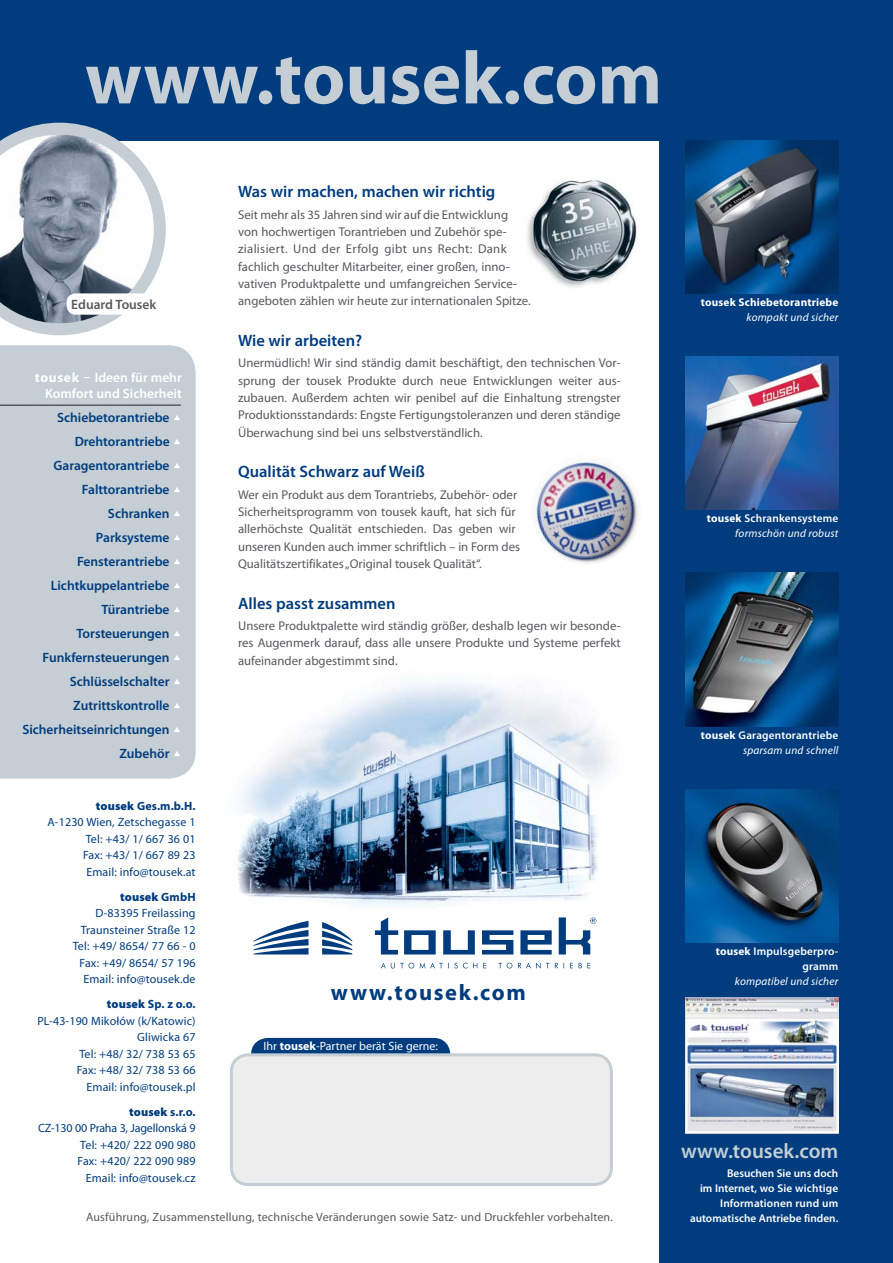
<style>
.page{position:relative;width:893px;height:1263px;background:#fff}
.page>*{position:absolute;margin:0;border:0;box-sizing:border-box;transform-origin:0 0}
.t1{font:700 75px "Myriad Pro";color:#c4ced4}
.t2{font:700 22.5px "Myriad Pro";letter-spacing:.075em;color:#003c7e}
.t3{font:600 21px "Myriad Pro";color:#c4ced4}
.t4{font:600 16.5px "Myriad Pro";color:#003c7e}
.t5{font:600 13.5px/24px "Myriad Pro";color:#003c7e;text-align:right}
.t6{font:600 13.5px/16.2px "Myriad Pro";color:#fff;text-align:right}
.t7{font:600 13.5px "Myriad Pro";color:#58595b}
.t8{font:12.75px/17.2px "Myriad Pro";color:#58595b}
.t9{font:12px/16.5px "Myriad Pro";letter-spacing:.01em;color:#003c7e;text-align:right}
.t10{font:12px "Myriad Pro";letter-spacing:.015em;color:#58595b}
.t11{font:12px "Myriad Pro";color:#fff}
.t12{font:600 11.25px/15px "Myriad Pro";letter-spacing:.01em;color:#fff;text-align:right}
.t13{font:italic 11.25px/15px "Myriad Pro";letter-spacing:.015em;color:#fff;text-align:right}
.t14{font:700 11.25px "Myriad Pro";letter-spacing:.015em;color:#fff}
.s1{font-weight:700}
.s2{font-weight:900}
.s3{font-weight:700;font-style:normal}
.s4{font-weight:600;font-style:normal}
.s5{font-weight:400;font-style:italic}
</style>
<div class="page">
<div style="left:0;top:0;width:893px;height:140px;background:#003c7e"></div>
<div style="left:659px;top:0;width:234px;height:1263px;background:#003c7e"></div>
<img style="left:685px;top:140px;width:153px;height:153px">
<img style="left:685px;top:573px;width:153px;height:153px">
<img style="left:685px;top:357px;width:153px;height:153px">
<img style="left:685px;top:789px;width:153px;height:153px">
<img style="left:685px;top:997px;width:153px;height:136px">
<div style="left:0;top:345px;width:196px;height:434px;background:#c4ced4"></div>
<hr style="left:0;top:405px;width:181px;height:1px;background:#231f20">
<svg style="left:0;top:123px;width:166px;height:212px"></svg>
<div style="left:67px;top:293px;width:96px;height:22px;background:#fff;border-radius:9px"></div>
<div style="left:251px;top:1038px;width:199px;height:40px;background:#003c7e;border-radius:17px"></div>
<img style="left:238px;top:682px;width:373px;height:238px">
<div style="left:231px;top:1055px;width:380px;height:129px;background:#ededee;border-radius:17px"></div>
<div style="left:230px;top:1053px;width:383px;height:133px;border:3px solid #c4ced4;border-radius:17px"></div>
<img style="left:531px;top:455px;width:110px;height:109px;border-radius:50%">
<img style="left:522px;top:171px;width:120px;height:120px;border-radius:50%">
<svg style="left:253px;top:921px;width:56px;height:33px"></svg>
<svg style="left:322px;top:922px;width:30px;height:32px"></svg>
<svg style="left:375px;top:917px;width:23px;height:37px"></svg>
<svg style="left:404px;top:930px;width:32px;height:24px"></svg>
<svg style="left:443px;top:930px;width:32px;height:24px"></svg>
<svg style="left:482px;top:930px;width:31px;height:24px"></svg>
<svg style="left:520px;top:930px;width:32px;height:24px"></svg>
<svg style="left:381px;top:963px;width:209px;height:5px"></svg>
<svg style="left:559px;top:917px;width:37px;height:37px"></svg>
<svg style="left:174px;top:415px;width:6px;height:5px"></svg>
<svg style="left:174px;top:439px;width:6px;height:5px"></svg>
<svg style="left:174px;top:463px;width:6px;height:5px"></svg>
<svg style="left:174px;top:487px;width:6px;height:5px"></svg>
<svg style="left:174px;top:511px;width:6px;height:5px"></svg>
<svg style="left:174px;top:535px;width:6px;height:5px"></svg>
<svg style="left:174px;top:559px;width:6px;height:5px"></svg>
<svg style="left:174px;top:583px;width:6px;height:5px"></svg>
<svg style="left:174px;top:607px;width:6px;height:5px"></svg>
<svg style="left:174px;top:631px;width:6px;height:5px"></svg>
<svg style="left:174px;top:655px;width:6px;height:5px"></svg>
<svg style="left:174px;top:679px;width:6px;height:5px"></svg>
<svg style="left:174px;top:703px;width:6px;height:5px"></svg>
<svg style="left:174px;top:727px;width:6px;height:5px"></svg>
<svg style="left:174px;top:751px;width:6px;height:5px"></svg>
<h1 class="t1" style="left:85px;top:50px;width:579px">www.tousek.com</h1>
<p class="t7" style="left:71px;top:299px;width:87px">Eduard Tousek</p>
<p class="t6" style="left:35px;top:371px;width:149px"><span class="s1">tousek</span> – Ideen für mehr<br>Komfort und Sicherheit</p>
<p class="t5" style="left:22px;top:407px;width:149px">Schiebetorantriebe<br>Drehtorantriebe<br>Garagentorantriebe<br>Falttorantriebe<br>Schranken<br>Parksysteme<br>Fensterantriebe<br>Lichtkuppelantriebe<br>Türantriebe<br>Torsteuerungen<br>Funkfernsteuerungen<br>Schlüsselschalter<br>Zutrittskontrolle<br>Sicherheitseinrichtungen<br>Zubehör</p>
<p class="t9" style="left:48px;top:798px;width:150px"><span class="s2">tousek</span> <span class="s1">Ges.m.b.H.<br></span>A-1230 Wien, Zetschegasse 1<br>Tel: +43/ 1/ 667 36 01<br>Fax: +43/ 1/ 667 89 23<br>Email: info@tousek.at</p>
<p class="t9" style="left:73px;top:889px;width:124px"><span class="s2">tousek</span> <span class="s1">GmbH<br></span>D-83395 Freilassing<br>Traunsteiner Straße 12<br>Tel: +49/ 8654/ 77 66 - 0<br>Fax: +49/ 8654/ 57 196<br>Email: info@tousek.de</p>
<p class="t9" style="left:37px;top:997px;width:160px"><span class="s2">tousek</span> <span class="s1">Sp. z o.o.<br></span>PL-43-190 Mikołów (k/Katowic)<br>Gliwicka 67<br>Tel: +48/ 32/ 738 53 65<br>Fax: +48/ 32/ 738 53 66<br>Email: info@tousek.pl</p>
<p class="t9" style="left:38px;top:1104px;width:159px"><span class="s2">tousek</span> <span class="s1">s.r.o.<br></span>CZ-130 00 Praha 3, Jagellonská 9<br>Tel: +420/ 222 090 980<br>Fax: +420/ 222 090 989<br>Email: info@tousek.cz</p>
<p class="t4" style="left:238px;top:186px;width:259px">Was wir machen, machen wir richtig</p>
<p class="t8" style="left:238px;top:207px;width:294px">Seit mehr als 35 Jahren sind wir auf die Entwicklung von hochwertigen Torantrieben und Zubehör spe&shy;zialisiert. Und der Erfolg gibt uns Recht: Dank fachlich geschulter Mitarbeiter, einer großen, inno&shy;vativen Produktpalette und umfangreichen Service&shy;angeboten zählen wir heute zur internationalen Spitze.</p>
<p class="t4" style="left:238px;top:334px;width:126px">Wie wir arbeiten?</p>
<p class="t8" style="left:238px;top:356px;width:384px;text-align:justify">Unermüdlich! Wir sind ständig damit beschäftigt, den technischen Vor&shy;sprung der tousek Produkte durch neue Entwicklungen weiter aus&shy;zubauen. Außerdem achten wir penibel auf die Einhaltung strengster Produktionsstandards: Engste Fertigungstoleranzen und deren ständige Überwachung sind bei uns selbstverständlich.</p>
<p class="t4" style="left:238px;top:465px;width:188px">Qualität Schwarz auf Weiß</p>
<p class="t8" style="left:238px;top:487px;width:283px">Wer ein Produkt aus dem Torantriebs, Zubehör- oder Sicherheitsprogramm von tousek kauft, hat sich für allerhöchste Qualität entschieden. Das geben wir unseren Kunden auch immer schriftlich – in Form des Qualitätszertifikates „Original tousek Qualität“.</p>
<p class="t4" style="left:238px;top:597px;width:159px">Alles passt zusammen</p>
<p class="t8" style="left:238px;top:618px;width:384px;text-align:justify">Unsere Produktpalette wird ständig größer, deshalb legen wir besonde&shy;res Augenmerk darauf, dass alle unsere Produkte und Systeme perfekt aufeinander abgestimmt sind.</p>
<h2 class="t2" style="left:331px;top:983px;width:197px">www.tousek.com</h2>
<p class="t11" style="left:263px;top:1041px;width:176px">Ihr <span class="s1">tousek</span>-Partner berät Sie gerne:</p>
<p class="t10" style="left:86px;top:1212px;width:528px">Ausführung, Zusammenstellung, technische Veränderungen sowie Satz- und Druckfehler vorbehalten.</p>
<p class="t14" style="left:701px;top:298px;width:139px">tousek Schiebetorantriebe</p>
<p class="t13" style="left:746px;top:311px;width:93px">kompakt und sicher</p>
<p class="t13" style="left:707px;top:512px;width:133px"><span class="s3">tousek</span> <span class="s4">Schranken systeme </span>formschön und robust</p>
<p class="t12" style="left:701px;top:728px;width:139px"><span class="s1">tousek</span> Garagentorantriebe <span class="s5">sparsam und schnell</span></p>
<p class="t12" style="left:716px;top:945px;width:124px"><span class="s1">tousek</span> Impulsgeberpro&shy;gramm</p>
<p class="t13" style="left:735px;top:975px;width:105px">kompatibel und sicher</p>
<h3 class="t3" style="left:681px;top:1143px;width:159px">www.tousek.com</h3>
<p class="t12" style="left:690px;top:1167px;width:150px">Besuchen Sie uns doch<br>im Internet, wo Sie wichtige<br>Informa tionen rund um automatische Antriebe finden.</p>
</div>
